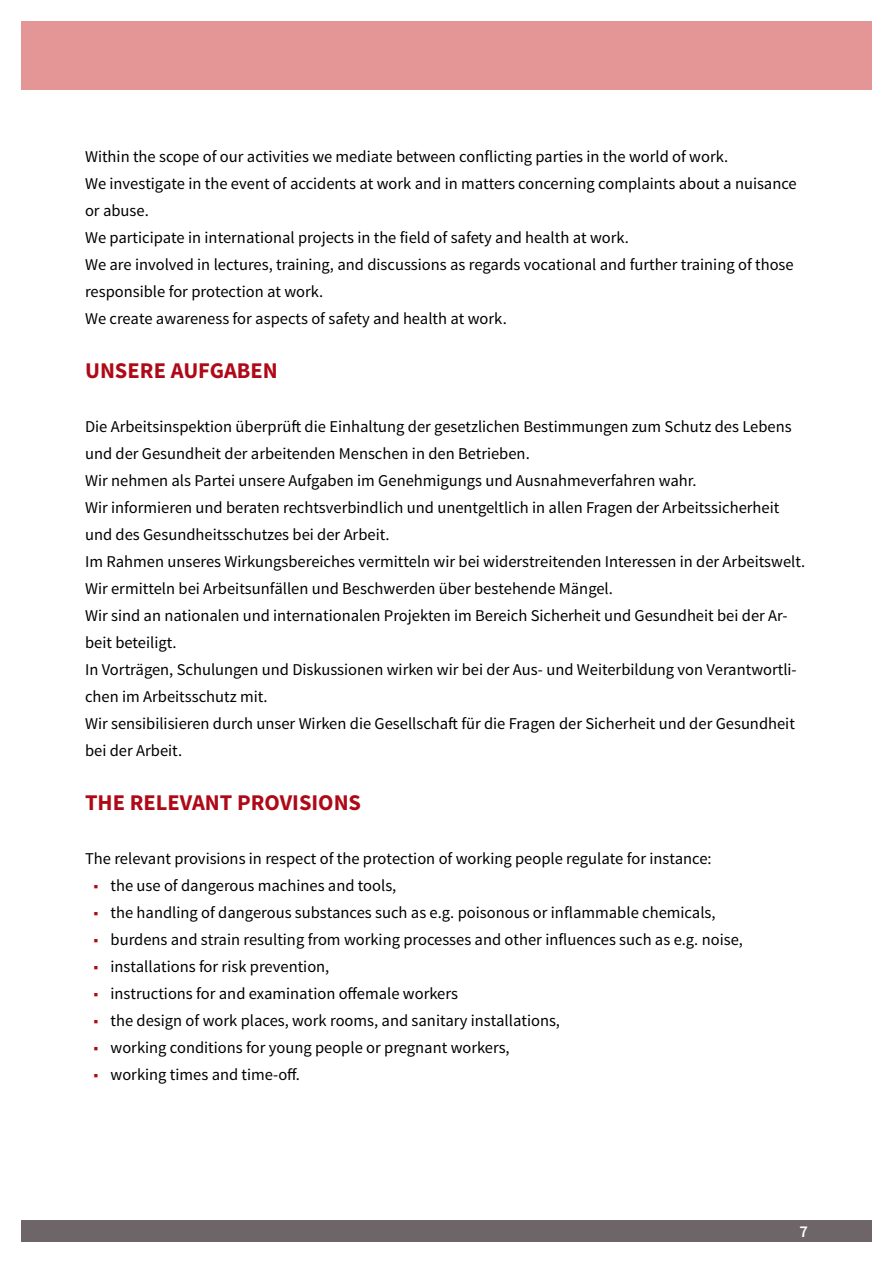
<style>
.page{position:relative;width:893px;height:1263px;background:#fff}
.page>*{position:absolute;margin:0;border:0;box-sizing:border-box;transform-origin:0 0}
.Überschrift_1_Ebene{font:700 22.5px "Source Sans Pro";color:#af0917}
.Fließtext{font:16.5px/27px "Source Sans Pro";color:#000}
.t1{font:600 16.5px "Source Sans Pro";color:#fff}
.s1{color:#af0917}
</style>
<div class="page">
<div style="left:21px;top:1220px;width:851px;height:22px;background:#6e6569"></div>
<div style="left:21px;top:21px;width:851px;height:68px;background:#e49595"></div>
<p class="Fließtext" style="left:85px;top:143px;width:645px">Within the scope of our activities we mediate between conflicting parties in the world of work.</p>
<p class="Fließtext" style="left:85px;top:170px;width:713px">We investigate in the event of accidents at work and in matters concerning complaints about a nuisance or abuse.</p>
<p class="Fließtext" style="left:85px;top:224px;width:545px">We participate in international projects in the field of safety and health at work.</p>
<p class="Fließtext" style="left:85px;top:251px;width:710px">We are involved in lectures, training, and discussions as regards vocational and further training of those responsible for protection at work.</p>
<p class="Fließtext" style="left:85px;top:305px;width:423px">We create awareness for aspects of safety and health at work.</p>
<h1 class="Überschrift_1_Ebene" style="left:85px;top:356px;width:194px">UNSERE AUFGABEN</h1>
<p class="Fließtext" style="left:85px;top:413px;width:708px">Die Arbeitsinspektion überprüft die Einhaltung der gesetzlichen Bestimmungen zum Schutz des Lebens und der Gesundheit der arbeitenden Menschen in den Betrieben.</p>
<p class="Fließtext" style="left:85px;top:467px;width:613px">Wir nehmen als Partei unsere Aufgaben im Genehmigungs und Ausnahmeverfahren wahr.</p>
<p class="Fließtext" style="left:85px;top:494px;width:696px">Wir informieren und beraten rechtsverbindlich und unentgeltlich in allen Fragen der Arbeitssicherheit und des Gesundheitsschutzes bei der Arbeit.</p>
<p class="Fließtext" style="left:85px;top:548px;width:722px">Im Rahmen unseres Wirkungsbereiches vermitteln wir bei widerstreitenden Interessen in der Arbeitswelt.</p>
<p class="Fließtext" style="left:85px;top:575px;width:529px">Wir ermitteln bei Arbeitsunfällen und Beschwerden über bestehende Mängel.</p>
<p class="Fließtext" style="left:85px;top:602px;width:704px">Wir sind an nationalen und internationalen Projekten im Bereich Sicherheit und Gesundheit bei der Ar&shy;beit beteiligt.</p>
<p class="Fließtext" style="left:85px;top:656px;width:713px">In Vorträgen, Schulungen und Diskussionen wirken wir bei der Aus- und Weiterbildung von Verantwortli&shy;chen im Arbeitsschutz mit.</p>
<p class="Fließtext" style="left:85px;top:710px;width:711px">Wir sensibilisieren durch unser Wirken die Gesellschaft für die Fragen der Sicherheit und der Gesundheit bei der Arbeit.</p>
<h1 class="Überschrift_1_Ebene" style="left:85px;top:788px;width:278px">THE RELEVANT PROVISIONS</h1>
<p class="Fließtext" style="left:85px;top:845px;width:628px">The relevant provisions in respect of the protection of working people regulate for instance:</p>
<p class="Fließtext" style="left:94px;top:872px;width:304px"><span class="s1">■</span> the use of dangerous machines and tools,</p>
<p class="Fließtext" style="left:94px;top:899px;width:624px"><span class="s1">■</span> the handling of dangerous substances such as e.g. poisonous or inflammable chemicals,</p>
<p class="Fließtext" style="left:94px;top:926px;width:651px"><span class="s1">■</span> burdens and strain resulting from working processes and other influences such as e.g. noise,</p>
<p class="Fließtext" style="left:94px;top:953px;width:237px"><span class="s1">■</span> installations for risk prevention,</p>
<p class="Fließtext" style="left:94px;top:980px;width:366px"><span class="s1">■</span> instructions for and examination offemale workers</p>
<p class="Fließtext" style="left:94px;top:1007px;width:468px"><span class="s1">■</span> the design of work places, work rooms, and sanitary installations,</p>
<p class="Fließtext" style="left:94px;top:1034px;width:418px"><span class="s1">■</span> working conditions for young people or pregnant workers,</p>
<p class="Fließtext" style="left:94px;top:1061px;width:208px"><span class="s1">■</span> working times and time-off.</p>
<p class="t1" style="left:799px;top:1221px;width:10px">7</p>
</div>
